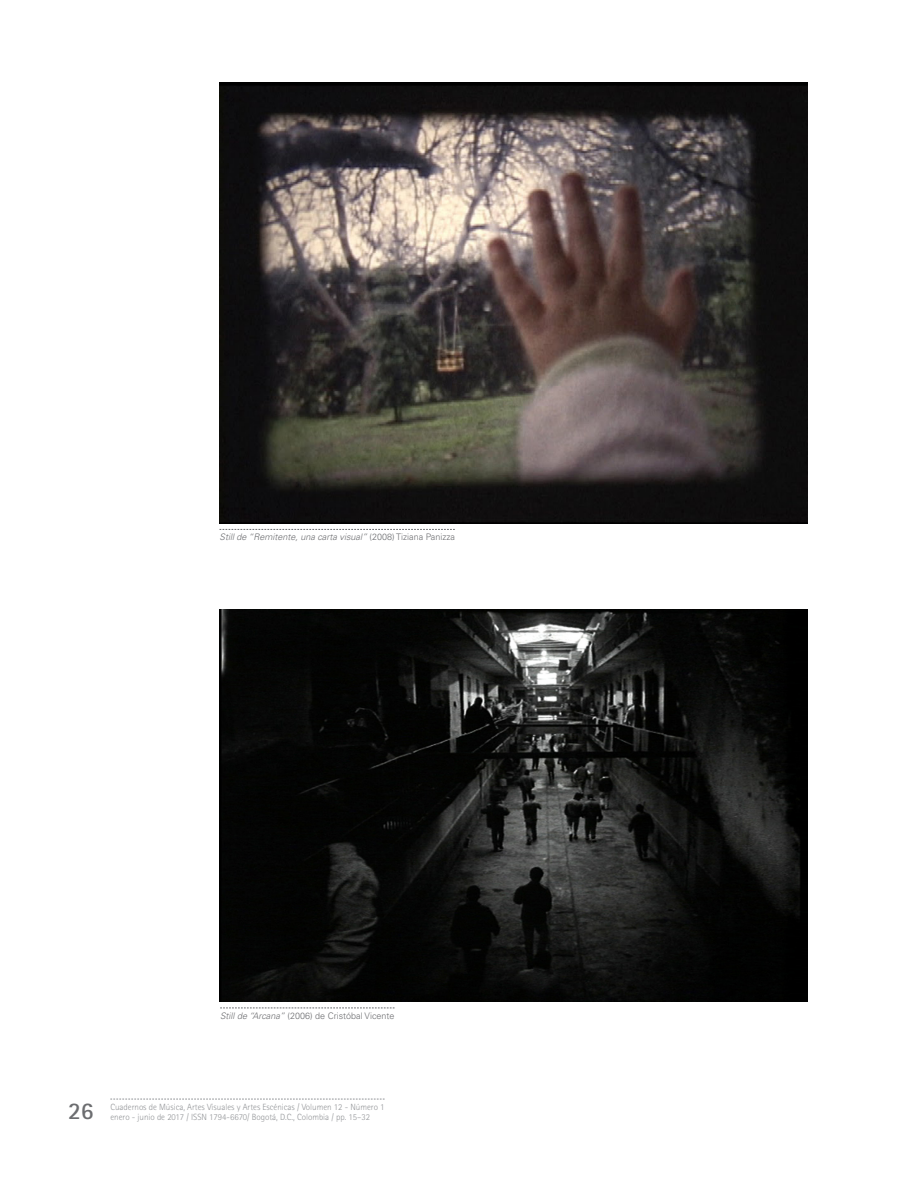
<style>
.page{position:relative;width:918px;height:1188px;background:#fff}
.page>*{position:absolute;margin:0;border:0;box-sizing:border-box;transform-origin:0 0}
.t1{font:700 24px "Rotis Sans Serif Std";color:#6c6d70}
._000_CORNISA_ficha_D{font:300 9px/9.8px "Rotis Sans Serif Std";color:#939598}
._000_FICHA_IZQ{font:italic 300 9px "Univers LT Std";color:#6c6d70}
._000_FICHA_IZQ-2{font:300 9px "Univers LT Std";color:#6c6d70}
.s1{font-style:normal}
.s2{font-style:italic}
</style>
<div class="page">
<img style="left:220px;top:82px;width:587px;height:441px">
<img style="left:220px;top:609px;width:587px;height:392px">
<svg style="left:220px;top:529px;width:235px;height:1px"></svg>
<svg style="left:220px;top:1008px;width:175px;height:1px"></svg>
<svg style="left:110px;top:1099px;width:275px;height:1px"></svg>
<p class="_000_FICHA_IZQ" style="left:220px;top:532px;width:237px">Still de “Remitente, una carta visual” <span class="s1">(2008) Tiziana Panizza</span></p>
<p class="_000_FICHA_IZQ-2" style="left:220px;top:1010px;width:176px"><span class="s2">Still de “Arcana”</span> (2006) de Cristóbal Vicente</p>
<h1 class="t1" style="left:68px;top:1096px;width:27px">26</h1>
<p class="_000_CORNISA_ficha_D" style="left:110px;top:1102px;width:276px">Cuadernos de Música, Artes Visuales y Artes Escénicas / Volumen 12 - Número 1 enero - junio de 2017 / ISSN 1794-6670/ Bogotá, D.C., Colombia / pp. 15–32</p>
</div>
